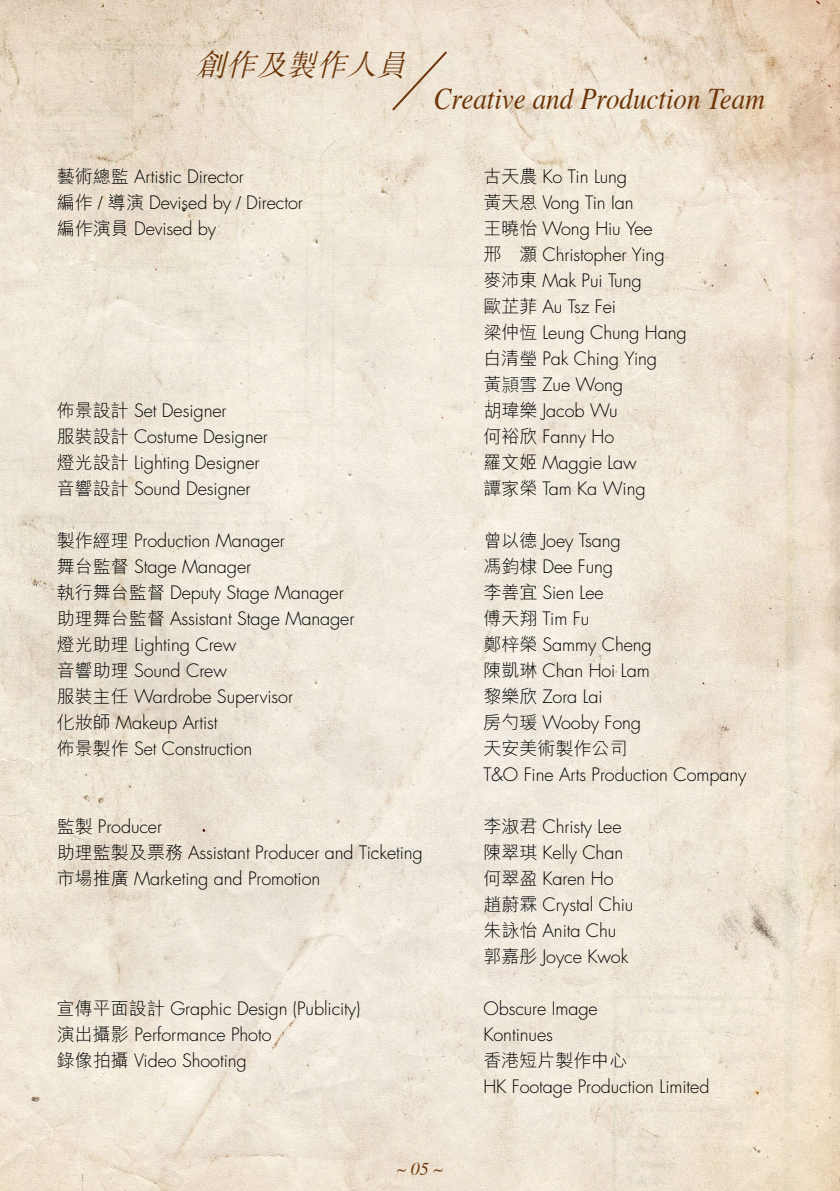
<style>
.page{position:relative;width:840px;height:1191px;background:#fff}
.page>*{position:absolute;margin:0;border:0;box-sizing:border-box;transform-origin:0 0}
.t1{font:italic 30px "Times";color:#6d3508;scale:.9 1}
.t2{font:italic 300 30px "M Sung";color:#6d3508}
.t3{font:300 18px/26px "Futura";letter-spacing:-.005em;color:#000}
.t4{font:300 18px "M Hei HK";color:#000}
.t5{font:italic 18px "Times";color:#6d3508}
.s1{font-family:"M Hei HK"}
.s2{font-family:"Ping Fang HK";font-weight:100}
</style>
<div class="page">
<img style="left:0;top:0;width:839px;height:1191px">
<svg style="left:390px;top:49px;width:59px;height:64px;background:#e7dbc9"></svg>
<h1 class="t2" style="left:196px;top:49px;width:220px">創作及製作人員</h1>
<h1 class="t1" style="left:433px;top:73px;width:369px">Creative and Production Team</h1>
<p class="t3" style="left:57px;top:164px;width:188px"><span class="s1">藝術總監</span> Artistic Director</p>
<p class="t3" style="left:483px;top:164px;width:145px"><span class="s1">古天農</span> Ko Tin Lung</p>
<p class="t3" style="left:57px;top:190px;width:247px"><span class="s1">編作 / 導演</span> Devised by <span class="s1">/</span> Director</p>
<p class="t3" style="left:483px;top:190px;width:152px"><span class="s1">黃天恩</span> Vong Tin Ian</p>
<p class="t3" style="left:57px;top:216px;width:161px"><span class="s1">編作演員</span> Devised by</p>
<p class="t3" style="left:483px;top:216px;width:205px"><span class="s1">王曉怡</span> Wong Hiu Yee<br><span class="s1">邢　灝</span> Christopher Ying<span class="s1">麥沛東</span> Mak Pui Tung<br><span class="s1">歐芷菲</span> Au Tsz Fei<br><span class="s1">梁仲恆</span> Leung Chung Hang<span class="s1">白清瑩</span> Pak Ching Ying<br><span class="s1">黃</span><span class="s2">頴</span><span class="s1">雪</span> Zue Wong</p>
<p class="t3" style="left:57px;top:398px;width:171px"><span class="s1">佈景設計</span> Set Designer</p>
<p class="t3" style="left:483px;top:398px;width:136px"><span class="s1">胡瑋樂</span> Jacob Wu</p>
<p class="t3" style="left:57px;top:424px;width:212px"><span class="s1">服裝設計</span> Costume Designer</p>
<p class="t3" style="left:483px;top:424px;width:132px"><span class="s1">何裕欣</span> Fanny Ho</p>
<p class="t3" style="left:57px;top:450px;width:204px"><span class="s1">燈光設計</span> Lighting Designer</p>
<p class="t3" style="left:483px;top:450px;width:155px"><span class="s1">羅文姬</span> Maggie Law</p>
<p class="t3" style="left:57px;top:476px;width:195px"><span class="s1">音響設計</span> Sound Designer</p>
<p class="t3" style="left:483px;top:476px;width:164px"><span class="s1">譚家榮</span> Tam Ka Wing</p>
<p class="t3" style="left:57px;top:528px;width:229px"><span class="s1">製作經理</span> Production Manager</p>
<p class="t3" style="left:483px;top:528px;width:139px"><span class="s1">曾以德</span> Joey Tsang</p>
<p class="t3" style="left:57px;top:554px;width:196px"><span class="s1">舞台監督</span> Stage Manager</p>
<p class="t3" style="left:483px;top:554px;width:131px"><span class="s1">馮鈞棣</span> Dee Fung</p>
<p class="t3" style="left:57px;top:580px;width:288px"><span class="s1">執行舞台監督</span> Deputy Stage Manager</p>
<p class="t3" style="left:483px;top:580px;width:122px"><span class="s1">李善宜</span> Sien Lee</p>
<p class="t3" style="left:57px;top:606px;width:299px"><span class="s1">助理舞台監督</span> Assistant Stage Manager</p>
<p class="t3" style="left:483px;top:606px;width:107px"><span class="s1">傅天翔</span> Tim Fu</p>
<p class="t3" style="left:57px;top:632px;width:181px"><span class="s1">燈光助理</span> Lighting Crew</p>
<p class="t3" style="left:483px;top:632px;width:170px"><span class="s1">鄭梓榮</span> Sammy Cheng</p>
<p class="t3" style="left:57px;top:658px;width:171px"><span class="s1">音響助理</span> Sound Crew</p>
<p class="t3" style="left:483px;top:658px;width:168px"><span class="s1">陳凱琳</span> Chan Hoi Lam</p>
<p class="t3" style="left:57px;top:684px;width:237px"><span class="s1">服裝主任</span> Wardrobe Supervisor</p>
<p class="t3" style="left:483px;top:684px;width:121px"><span class="s1">黎樂欣</span> Zora Lai</p>
<p class="t3" style="left:57px;top:710px;width:162px"><span class="s1">化妝師</span> Makeup Artist</p>
<p class="t3" style="left:483px;top:710px;width:159px"><span class="s1">房勺瑗</span> Wooby Fong</p>
<p class="t3" style="left:57px;top:736px;width:197px"><span class="s1">佈景製作</span> Set Construction</p>
<p class="t4" style="left:483px;top:736px;width:146px">天安美術製作公司</p>
<p class="t3" style="left:483px;top:762px;width:264px">T&amp;O Fine Arts Production Company</p>
<p class="t3" style="left:57px;top:814px;width:107px"><span class="s1">監製</span> Producer</p>
<p class="t3" style="left:483px;top:814px;width:140px"><span class="s1">李淑君</span> Christy Lee</p>
<p class="t3" style="left:57px;top:840px;width:367px"><span class="s1">助理監製及票務</span> Assistant Producer and Ticketing</p>
<p class="t3" style="left:483px;top:840px;width:141px"><span class="s1">陳翠琪</span> Kelly Chan</p>
<p class="t3" style="left:57px;top:866px;width:265px"><span class="s1">市場推廣</span> Marketing and Promotion</p>
<p class="t3" style="left:483px;top:866px;width:151px"><span class="s1">何翠盈</span> Karen Ho<span class="s1">趙蔚霖</span> Crystal Chiu<span class="s1">朱詠怡</span> Anita Chu<span class="s1">郭嘉彤</span> Joyce Kwok</p>
<p class="t3" style="left:57px;top:996px;width:305px"><span class="s1">宣傳平面設計</span> Graphic Design (Publicity)</p>
<p class="t3" style="left:483px;top:996px;width:116px">Obscure Image</p>
<p class="t3" style="left:57px;top:1022px;width:216px"><span class="s1">演出攝影</span> Performance Photo</p>
<p class="t3" style="left:483px;top:1022px;width:71px">Kontinues</p>
<p class="t3" style="left:57px;top:1048px;width:191px"><span class="s1">錄像拍攝</span> Video Shooting</p>
<p class="t4" style="left:483px;top:1048px;width:146px">香港短片製作中心</p>
<p class="t3" style="left:483px;top:1074px;width:227px">HK Footage Production Limited</p>
<p class="t5" style="left:396px;top:1153px;width:48px">~ 05 ~</p>
</div>
